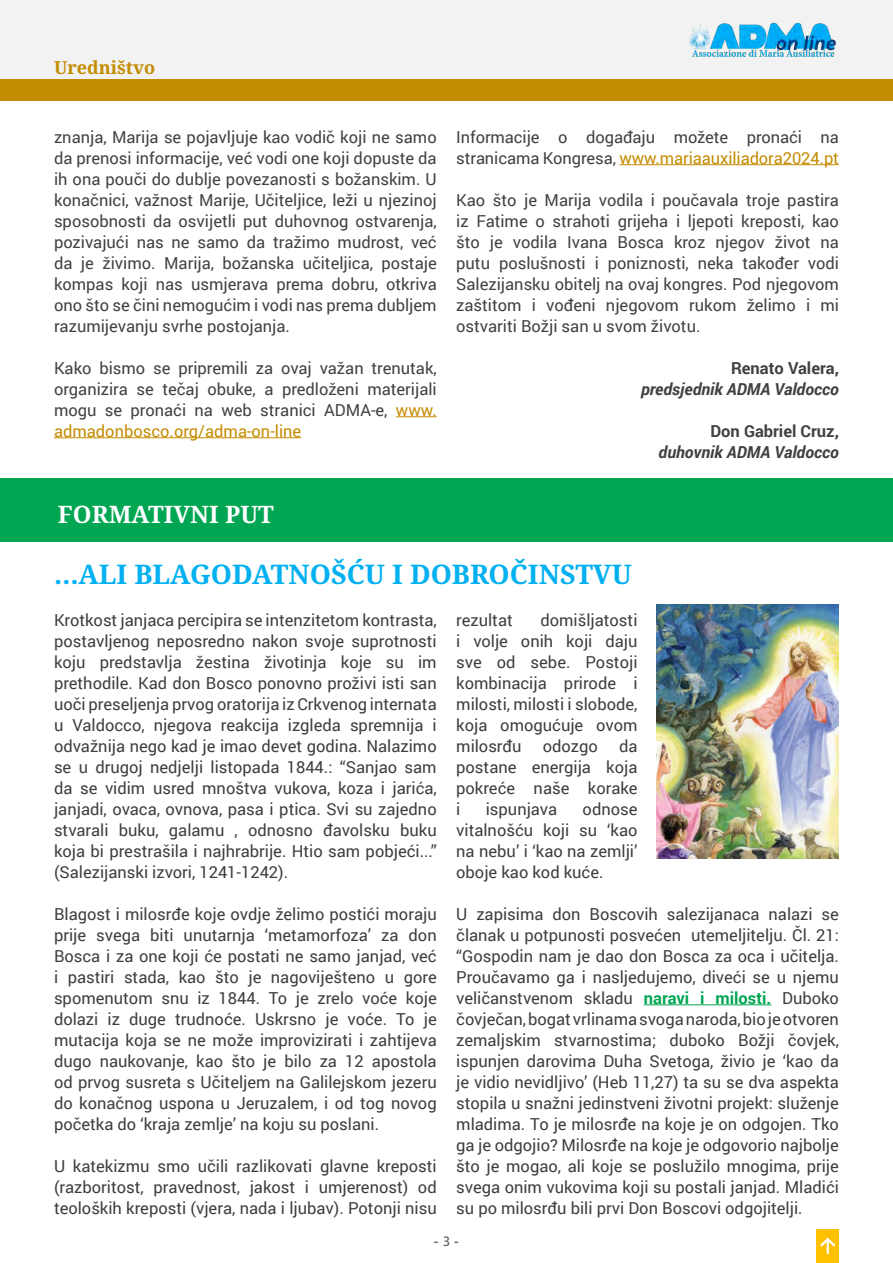
<style>
.page{position:relative;width:893px;height:1263px;background:#fff}
.page>*{position:absolute;margin:0;border:0;box-sizing:border-box;transform-origin:0 0}
.t1{font:700 27px "Noto Serif";color:#00b0f0}
.t2{font:700 24px "Noto Serif";color:#fff}
.t3{font:700 18px "Noto Serif";color:#c48c00}
.t4{font:16.5px/21px "Roboto";color:#3e3e3f;text-align:justify}
.t5{font:16.5px/21px "Roboto";color:#414042;text-align:justify}
.t6{font:italic 700 16.5px "Roboto";color:#414042}
.t7{font:700 16.5px "Roboto";color:#414042}
.t8{font:700 13.5px "Segoe UI";color:#6d6e70}
.s1{color:#c48c00}
.s2{font-weight:700;color:#00a652}
.s3{font-weight:600}
</style>
<div class="page">
<div style="left:0;top:0;width:893px;height:80px;background:#f2f2f2"></div>
<img style="left:689px;top:22px;width:147px;height:35px">
<div style="left:816px;top:1229px;width:23px;height:34px;background:#ffc000"></div>
<svg style="left:820px;top:1237px;width:16px;height:17px"></svg>
<div style="left:0;top:478px;width:893px;height:64px;background:#00a652"></div>
<hr style="left:644px;top:1004px;width:127px;height:1px;background:#00a652">
<div style="left:0;top:80px;width:893px;height:20px;background:#c48c00"></div>
<hr style="left:396px;top:416px;width:41px;height:1px;background:#c48c00">
<hr style="left:54px;top:437px;width:247px;height:1px;background:#c48c00">
<hr style="left:619px;top:164px;width:220px;height:1px;background:#c48c00">
<img style="left:657px;top:605px;width:182px;height:253px">
<p class="t3" style="left:54px;top:54px;width:103px">Uredništvo</p>
<p class="t5" style="left:54px;top:126px;width:384px">znanja, Marija se pojavljuje kao vodič koji ne samo da prenosi informacije, već vodi one koji dopuste da ih ona pouči do dublje povezanosti s božanskim. U konačnici, važnost Marije, Učiteljice, leži u njezinoj sposobnosti da osvijetli put duhovnog ostvarenja, pozivajući nas ne samo da tražimo mudrost, već da je živimo. Marija, božanska učiteljica, postaje kompas koji nas usmjerava prema dobru, otkriva ono što se čini nemogućim i vodi nas prema dubljem razumijevanju svrhe postojanja.</p>
<p class="t5" style="left:54px;top:357px;width:384px">Kako bismo se pripremili za ovaj važan trenutak, organizira se tečaj obuke, a predloženi materijali mogu se pronaći na web stranici ADMA-e, <span class="s1">www. admadonbosco.org/adma-on-line</span></p>
<p class="t2" style="left:58px;top:497px;width:217px">FORMATIVNI PUT</p>
<p class="t5" style="left:456px;top:126px;width:384px">Informacije o događaju možete pronaći na stranicama Kongresa, <span class="s1">www.mariaauxiliadora2024.pt</span></p>
<p class="t5" style="left:456px;top:189px;width:384px">Kao što je Marija vodila i poučavala troje pastira iz Fatime o strahoti grijeha i ljepoti kreposti, kao što je vodila Ivana Bosca kroz njegov život na putu poslušnosti i poniznosti, neka također vodi Salezijansku obitelj na ovaj kongres. Pod njegovom zaštitom i vođeni njegovom rukom želimo i mi ostvariti Božji san u svom životu.</p>
<p class="t7" style="left:731px;top:356px;width:109px">Renato Valera,</p>
<p class="t6" style="left:641px;top:377px;width:199px">predsjednik ADMA Valdocco</p>
<p class="t7" style="left:710px;top:419px;width:130px">Don Gabriel Cruz,</p>
<p class="t6" style="left:659px;top:440px;width:182px">duhovnik ADMA Valdocco</p>
<p class="t1" style="left:54px;top:555px;width:579px">…ALI BLAGODATNOŠĆU I DOBROČINSTVU</p>
<p class="t4" style="left:54px;top:609px;width:384px">Krotkost janjaca percipira se intenzitetom kontrasta, postavljenog neposredno nakon svoje suprotnosti koju predstavlja žestina životinja koje su im prethodile. Kad don Bosco ponovno proživi isti san uoči preseljenja prvog oratorija iz Crkvenog internata u Valdocco, njegova reakcija izgleda spremnija i odvažnija nego kad je imao devet godina. Nalazimo se u drugoj nedjelji listopada 1844.: “Sanjao sam da se vidim usred mnoštva vukova, koza i jarića, janjadi, ovaca, ovnova, pasa i ptica. Svi su zajedno stvarali buku, galamu , odnosno đavolsku buku koja bi prestrašila i najhrabrije. Htio sam pobjeći...” (Salezijanski izvori, 1241-1242).</p>
<p class="t4" style="left:54px;top:903px;width:384px">Blagost i milosrđe koje ovdje želimo postići moraju prije svega biti unutarnja ‘metamorfoza’ za don Bosca i za one koji će postati ne samo janjad, već i pastiri stada, kao što je nagoviješteno u gore spomenutom snu iz 1844. To je zrelo voće koje dolazi iz duge trudnoće. Uskrsno je voće. To je mutacija koja se ne može improvizirati i zahtijeva dugo naukovanje, kao što je bilo za 12 apostola od prvog susreta s Učiteljem na Galilejskom jezeru do konačnog uspona u Jeruzalem, i od tog novog početka do ‘kraja zemlje’ na koju su poslani.</p>
<p class="t4" style="left:54px;top:1155px;width:384px">U katekizmu smo učili razlikovati glavne kreposti (razboritost, pravednost, jakost i umjerenost) od teoloških kreposti (vjera, nada i ljubav). Potonji nisu</p>
<p class="t4" style="left:456px;top:609px;width:183px;text-indent:84px">domišljatosti i volje onih koji daju sve od sebe. Postoji kombinacija prirode i milosti, milosti i slobode, koja omogućuje ovom milosrđu</p>
<p class="t4" style="left:456px;top:609px;width:58px">rezultat</p>
<p class="t4" style="left:456px;top:735px;width:183px;text-indent:163px">da postane energija koja pokreće naše korake i</p>
<p class="t4" style="left:543px;top:735px;width:56px">odozgo</p>
<p class="t4" style="left:456px;top:798px;width:183px;text-indent:126px">odnose vitalnošću koji su ‘kao na nebu’ i ‘kao na zemlji’ oboje kao kod kuće.</p>
<p class="t4" style="left:456px;top:903px;width:384px">U zapisima don Boscovih salezijanaca nalazi se članak u potpunosti posvećen utemeljitelju. Čl. 21: “Gospodin nam je dao don Bosca za oca i učitelja.<br>Proučavamo ga i nasljedujemo, diveći se u njemu veličanstvenom skladu <span class="s2">naravi i milosti.</span> Duboko čovječan, bogat vrlinama svoga naroda, bio je otvoren zemaljskim stvarnostima; duboko Božji čovjek, ispunjen darovima Duha Svetoga, živio je ‘kao da je vidio nevidljivo’ (Heb 11,27) ta su se dva aspekta stopila u snažni jedinstveni životni projekt: služenje mladima. To je milosrđe na koje je on odgojen. Tko ga je odgojio? Milosrđe na koje je odgovorio najbolje što je mogao, ali koje se poslužilo mnogima, prije svega onim vukovima koji su postali janjad. Mladići su po milosrđu bili prvi Don Boscovi odgojitelji.</p>
<p class="t4" style="left:486px;top:798px;width:73px">ispunjava</p>
<p class="t8" style="left:434px;top:1229px;width:27px">- <span class="s3">3</span> -</p>
</div>
